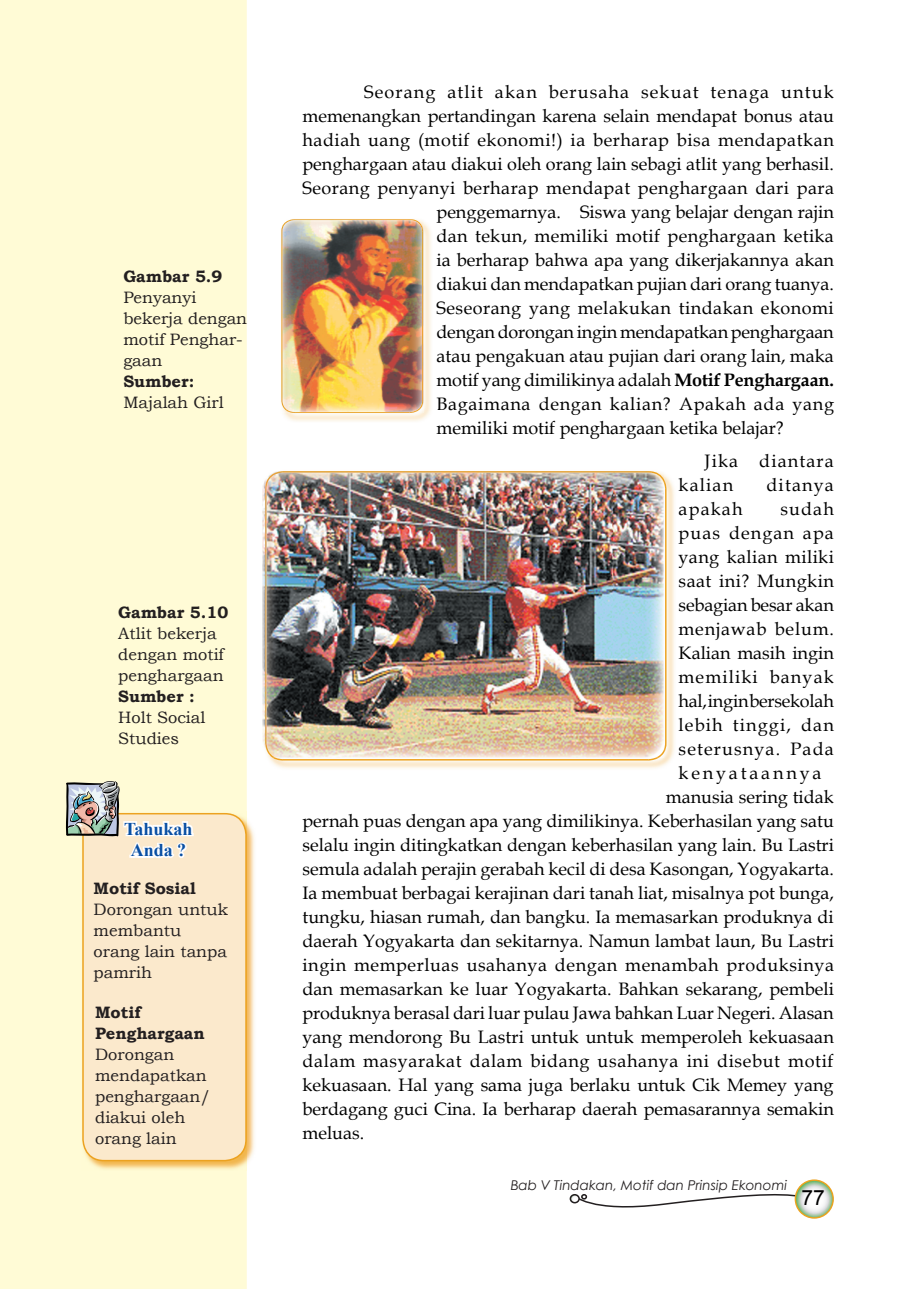
<style>
.page{position:relative;width:919px;height:1289px;background:#fff}
.page>*{position:absolute;margin:0;border:0;box-sizing:border-box;transform-origin:0 0}
.t1{font:21px "Arial";color:#000}
.t2{font:18px "Book Antiqua";color:#000}
.t3{font:18px "Book Antiqua";letter-spacing:.03em;color:#000}
.t4{font:18px/24px "Book Antiqua";letter-spacing:.06em;color:#000}
.t5{font:18px "Book Antiqua";letter-spacing:.025em;color:#000}
.t6{font:18px "Book Antiqua";letter-spacing:.02em;color:#000}
.t7{font:18px "Book Antiqua";letter-spacing:.035em;color:#000}
.t8{font:18px "Book Antiqua";letter-spacing:.04em;color:#000}
.t9{font:18px "Book Antiqua";letter-spacing:.065em;color:#000}
.t10{font:18px "Book Antiqua";letter-spacing:.045em;color:#000}
.t11{font:18px "Book Antiqua";letter-spacing:.155em;color:#000}
.t12{font:700 18px/21.6px "Times New Roman";color:#094fa3;text-align:center}
.t13{font:16.5px/21px "Bookman Old Style";color:#231f20}
.t14{font:700 16.5px/21px "Bookman Old Style";color:#231f20}
.t15{font:italic 13.5px "Century Gothic";color:#231f20}
.s1{font-weight:700}
</style>
<div class="page">
<div style="left:569px;top:1193px;width:10px;height:10px;border:2px solid #231f20;border-radius:50%"></div>
<svg style="left:572px;top:1179px;width:262px;height:40px"></svg>
<div style="left:0;top:0;width:247px;height:1288px;background:#fffbd6"></div>
<img style="left:283px;top:222px;width:148px;height:200px">
<img style="left:281px;top:219px;width:142px;height:194px">
<img style="left:413px;top:219px;width:10px;height:12px">
<img style="left:413px;top:401px;width:10px;height:12px">
<img style="left:292px;top:219px;width:121px;height:195px">
<img style="left:295px;top:412px;width:114px;height:1px">
<img style="left:264px;top:719px;width:411px;height:50px">
<img style="left:666px;top:476px;width:9px;height:244px">
<img style="left:265px;top:471px;width:18px;height:286px">
<img style="left:283px;top:471px;width:383px;height:289px">
<hr style="left:283px;top:759px;width:365px;height:1px;background:#eca220">
<img style="left:81px;top:811px;width:174px;height:359px">
<div style="left:83px;top:813px;width:163px;height:347px;background:#fbe9cc;border-radius:21px"></div>
<div style="left:82px;top:813px;width:165px;height:348px;border:2px solid #eca220;border-radius:21px"></div>
<svg style="left:66px;top:781px;width:129px;height:79px"></svg>
<p class="t14" style="left:123px;top:266px;width:101px">Gambar 5.9</p>
<p class="t13" style="left:123px;top:287px;width:125px">Penyanyi bekerja dengan motif Penghar&shy;gaan</p>
<p class="t14" style="left:123px;top:371px;width:72px">Sumber:</p>
<p class="t13" style="left:123px;top:392px;width:102px">Majalah Girl</p>
<p class="t14" style="left:118px;top:601px;width:111px">Gambar 5.10</p>
<p class="t13" style="left:118px;top:623px;width:107px">Atlit bekerja dengan motif penghargaan</p>
<p class="t14" style="left:118px;top:685px;width:78px">Sumber :</p>
<p class="t13" style="left:118px;top:707px;width:89px">Holt Social<br>Studies</p>
<p class="t12" style="left:124px;top:817px;width:70px">Tahukah<br>Anda ?</p>
<p class="t14" style="left:94px;top:877px;width:103px">Motif Sosial</p>
<p class="t13" style="left:94px;top:898px;width:136px">Dorongan untuk membantu orang lain tanpa pamrih</p>
<p class="t14" style="left:95px;top:1001px;width:111px">Motif<br>Penghargaan</p>
<p class="t13" style="left:95px;top:1043px;width:117px">Dorongan mendapatkan penghargaan/ diakui oleh orang lain</p>
<p class="t4" style="left:364px;top:80px;width:471px">Seorang atlit akan berusaha sekuat tenaga untuk</p>
<p class="t2" style="left:302px;top:103px;width:533px">memenangkan pertandingan karena selain mendapat bonus atau</p>
<p class="t3" style="left:302px;top:127px;width:533px">hadiah uang (motif ekonomi!) ia berharap bisa mendapatkan</p>
<p class="t2" style="left:302px;top:151px;width:533px">penghargaan atau diakui oleh orang lain sebagi atlit yang berhasil.</p>
<p class="t5" style="left:302px;top:175px;width:533px">Seorang penyanyi berharap mendapat penghargaan dari para</p>
<p class="t2" style="left:436px;top:199px;width:399px">penggemarnya. Siswa yang belajar dengan rajin</p>
<p class="t6" style="left:436px;top:223px;width:399px">dan tekun, memiliki motif penghargaan ketika</p>
<p class="t2" style="left:436px;top:247px;width:399px">ia berharap bahwa apa yang dikerjakannya akan</p>
<p class="t2" style="left:436px;top:271px;width:399px">diakui dan mendapatkan pujian dari orang tuanya.</p>
<p class="t3" style="left:436px;top:295px;width:399px">Seseorang yang melakukan tindakan ekonomi</p>
<p class="t2" style="left:436px;top:319px;width:398px">dengan dorongan ingin mendapatkan penghargaan</p>
<p class="t2" style="left:436px;top:343px;width:399px">atau pengakuan atau pujian dari orang lain, maka</p>
<p class="t2" style="left:436px;top:367px;width:399px">motif yang dimilikinya adalah <span class="s1">Motif Penghargaan.</span></p>
<p class="t8" style="left:436px;top:391px;width:399px">Bagaimana dengan kalian? Apakah ada yang</p>
<p class="t2" style="left:436px;top:415px;width:349px">memiliki motif penghargaan ketika belajar?</p>
<p class="t4" style="left:678px;top:448px;width:157px;text-indent:26px">Jika diantara kalian</p>
<p class="t9" style="left:766px;top:472px;width:69px">ditanya</p>
<p class="t2" style="left:678px;top:496px;width:65px">apakah</p>
<p class="t2" style="left:780px;top:496px;width:55px">sudah</p>
<p class="t4" style="left:678px;top:520px;width:157px">puas dengan apa</p>
<p class="t6" style="left:678px;top:544px;width:157px">yang kalian miliki</p>
<p class="t5" style="left:678px;top:568px;width:157px">saat ini? Mungkin</p>
<p class="t2" style="left:678px;top:592px;width:157px">sebagian besar akan</p>
<p class="t10" style="left:678px;top:616px;width:157px">menjawab belum.</p>
<p class="t2" style="left:678px;top:640px;width:157px">Kalian masih ingin</p>
<p class="t4" style="left:678px;top:664px;width:157px">memiliki banyak</p>
<p class="t2" style="left:678px;top:688px;width:157px">hal, ingin bersekolah</p>
<p class="t9" style="left:678px;top:712px;width:157px">lebih tinggi, dan</p>
<p class="t4" style="left:678px;top:736px;width:157px">seterusnya. Pada</p>
<p class="t11" style="left:678px;top:760px;width:144px">kenyataannya</p>
<p class="t2" style="left:665px;top:784px;width:169px">manusia sering tidak</p>
<p class="t2" style="left:302px;top:808px;width:533px">pernah puas dengan apa yang dimilikinya. Keberhasilan yang satu</p>
<p class="t2" style="left:302px;top:832px;width:533px">selalu ingin ditingkatkan dengan keberhasilan yang lain. Bu Lastri</p>
<p class="t2" style="left:302px;top:856px;width:533px">semula adalah perajin gerabah kecil di desa Kasongan, Yogyakarta.</p>
<p class="t2" style="left:302px;top:880px;width:533px">Ia membuat berbagai kerajinan dari tanah liat, misalnya pot bunga,</p>
<p class="t2" style="left:302px;top:904px;width:533px">tungku, hiasan rumah, dan bangku. Ia memasarkan produknya di</p>
<p class="t2" style="left:302px;top:928px;width:533px">daerah Yogyakarta dan sekitarnya. Namun lambat laun, Bu Lastri</p>
<p class="t3" style="left:302px;top:952px;width:533px">ingin memperluas usahanya dengan menambah produksinya</p>
<p class="t2" style="left:302px;top:976px;width:533px">dan memasarkan ke luar Yogyakarta. Bahkan sekarang, pembeli</p>
<p class="t2" style="left:302px;top:1000px;width:532px">produknya berasal dari luar pulau Jawa bahkan Luar Negeri. Alasan</p>
<p class="t2" style="left:302px;top:1024px;width:532px">yang mendorong Bu Lastri untuk untuk memperoleh kekuasaan</p>
<p class="t7" style="left:302px;top:1048px;width:532px">dalam masyarakat dalam bidang usahanya ini disebut motif</p>
<p class="t2" style="left:302px;top:1072px;width:532px">kekuasaan. Hal yang sama juga berlaku untuk Cik Memey yang</p>
<p class="t2" style="left:302px;top:1096px;width:533px">berdagang guci Cina. Ia berharap daerah pemasarannya semakin</p>
<p class="t2" style="left:302px;top:1120px;width:63px">meluas.</p>
<p class="t15" style="left:510px;top:1175px;width:278px">Bab V Tindakan, Motif dan Prinsip Ekonomi</p>
<p class="t1" style="left:801px;top:1183px;width:25px">77</p>
</div>
